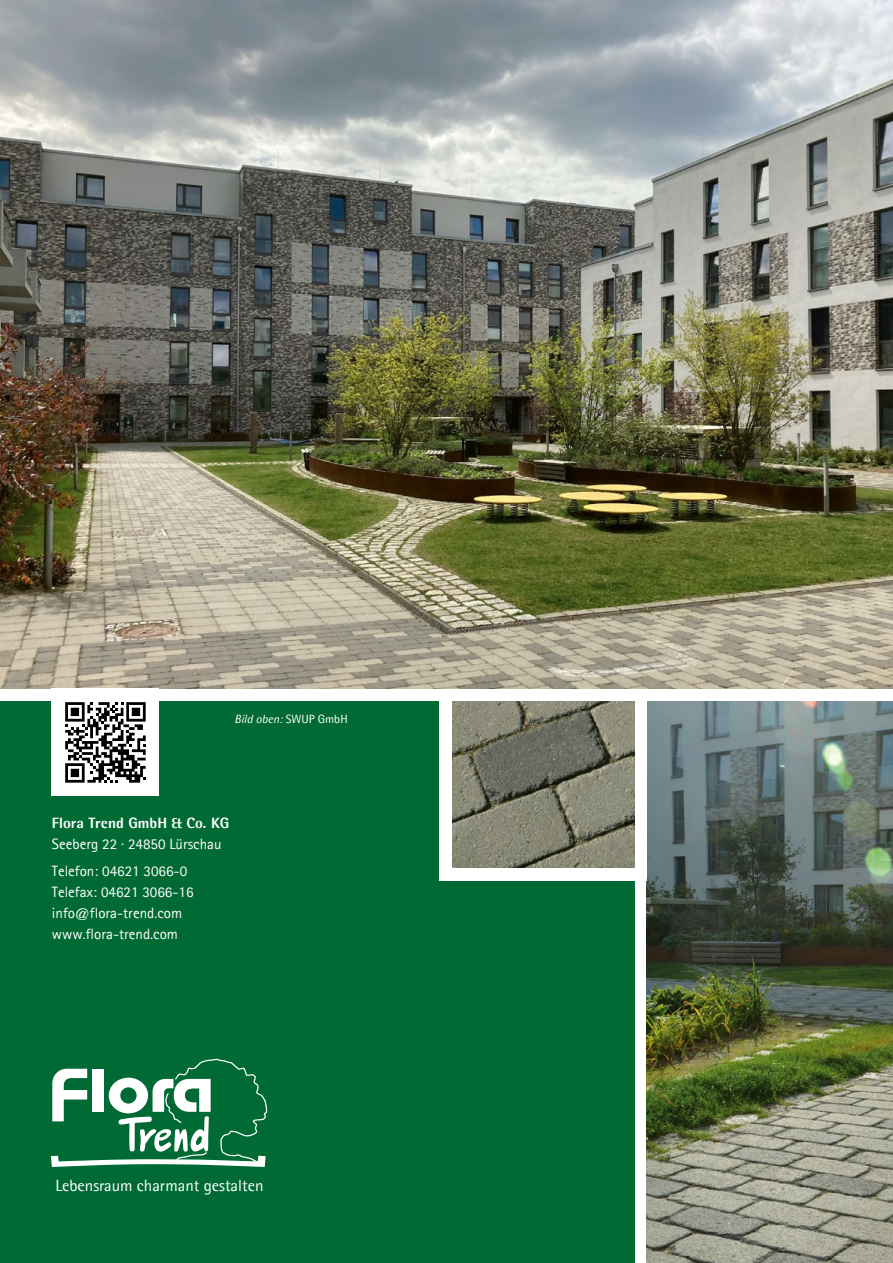
<style>
.page{position:relative;width:893px;height:1263px;background:#fff}
.page>*{position:absolute;margin:0;border:0;box-sizing:border-box;transform-origin:0 0}
.t1{font:16.35px "Agfa Rotis Semisans";color:#fff}
.t2{font:15px/21px "Agfa Rotis Sans Serif";color:#fff}
.t3{font:800 15px "Agfa Rotis Semisans";color:#fff}
.t4{font:italic 12px "Agfa Rotis Semisans";color:#fff}
.s1{font-style:normal}
</style>
<div class="page">
<img style="left:647px;top:702px;width:246px;height:561px">
<img style="left:0;top:0;width:893px;height:689px">
<div style="left:0;top:702px;width:634px;height:561px;background:#006a34"></div>
<svg style="left:51px;top:1059px;width:217px;height:108px"></svg>
<div style="left:52px;top:689px;width:107px;height:107px;background:#fff"></div>
<svg style="left:65px;top:702px;width:81px;height:81px"></svg>
<div style="left:440px;top:689px;width:207px;height:191px;background:#fff"></div>
<img style="left:453px;top:702px;width:181px;height:166px">
<p class="t4" style="left:235px;top:711px;width:115px">Bild oben: <span class="s1">SWUP GmbH</span></p>
<p class="t3" style="left:52px;top:813px;width:179px">Flora Trend GmbH &amp; Co. KG</p>
<p class="t2" style="left:52px;top:830px;width:171px;line-height:27px">Seeberg 22 · 24850 Lürschau<br>Telefon: 04621 3066-0</p>
<p class="t2" style="left:52px;top:881px;width:143px">Telefax: 04621 3066-16 info@flora-trend.com www.flora-trend.com</p>
<p class="t1" style="left:55px;top:1175px;width:210px">Lebensraum charmant gestalten</p>
</div>
